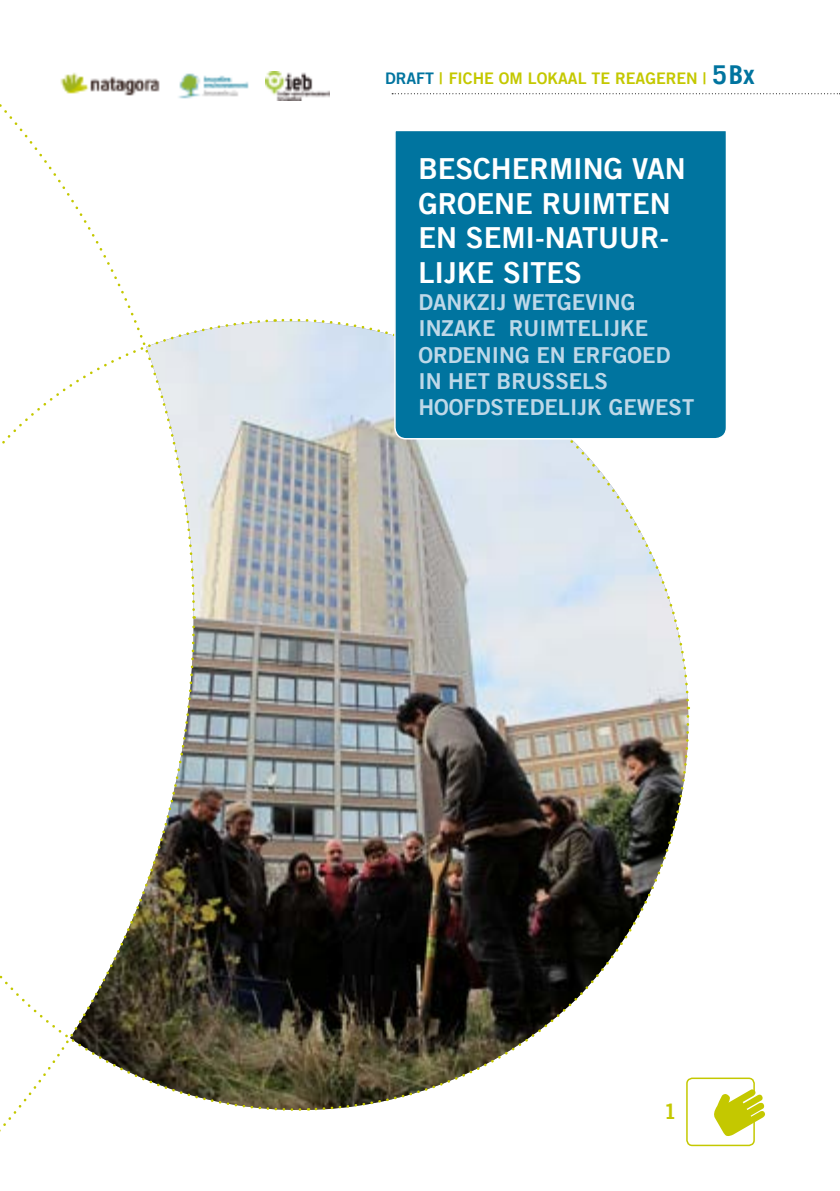
<style>
.page{position:relative;width:840px;height:1191px;background:#fff}
.page>*{position:absolute;margin:0;border:0;box-sizing:border-box;transform-origin:0 0}
.t1{font:29px/34.8px "Trade Gothic Bold Two";color:#fff}
.t2{font:22px/26.4px "Trade Gothic Bold Two";color:#bed8e8}
.t3{font:21px "Trade Gothic Bold Two";color:#c4c800}
.t4{font:16px "Trade Gothic Bold Two";color:#c4c800}
.s1{color:#00749f}
.s2{font-family:"Trade Gothic";font-weight:700;font-size:26px;color:#00749f}
</style>
<div class="page">
<img style="left:313px;top:709px;width:377px;height:402px">
<svg style="left:276px;top:318px;width:413px;height:385px;background:#c9ced1"></svg>
<svg style="left:192px;top:319px;width:77px;height:401px;background:#c1c3c2"></svg>
<img style="left:196px;top:726px;width:110px;height:385px">
<svg style="left:0;top:619px;width:196px;height:513px"></svg>
<svg style="left:0;top:104px;width:196px;height:508px"></svg>
<svg style="left:392px;top:93px;width:448px;height:1px"></svg>
<div style="left:685px;top:1077px;width:69px;height:69px;border:2px solid #c4c800;border-radius:5px"></div>
<svg style="left:714px;top:1089px;width:51px;height:47px"></svg>
<div style="left:393px;top:131px;width:333px;height:309px;background:#00749f"></div>
<img style="left:60px;top:72px;width:100px;height:24px">
<img style="left:178px;top:73px;width:71px;height:26px">
<img style="left:265px;top:72px;width:64px;height:29px">
<p class="t4" style="left:385px;top:69px;width:371px"><span class="s1">DRAFT</span> | FICHE OM LOKAAL TE REAGEREN | <span class="s2">5Bx</span></p>
<h1 class="t1" style="left:418px;top:151px;width:269px">BESCHERMING VAN<br>GROENE RUIMTEN<br>EN SEMI-NATUUR-<br>LIJKE SITES</h1>
<p class="t2" style="left:418px;top:288px;width:277px">DANKZIJ WETGEVING<br>INZAKE RUIMTELIJKE<br>ORDENING EN ERFGOED<br>IN HET BRUSSELS<br>HOOFDSTEDELIJK GEWEST</p>
<p class="t3" style="left:663px;top:1099px;width:14px">1</p>
</div>
